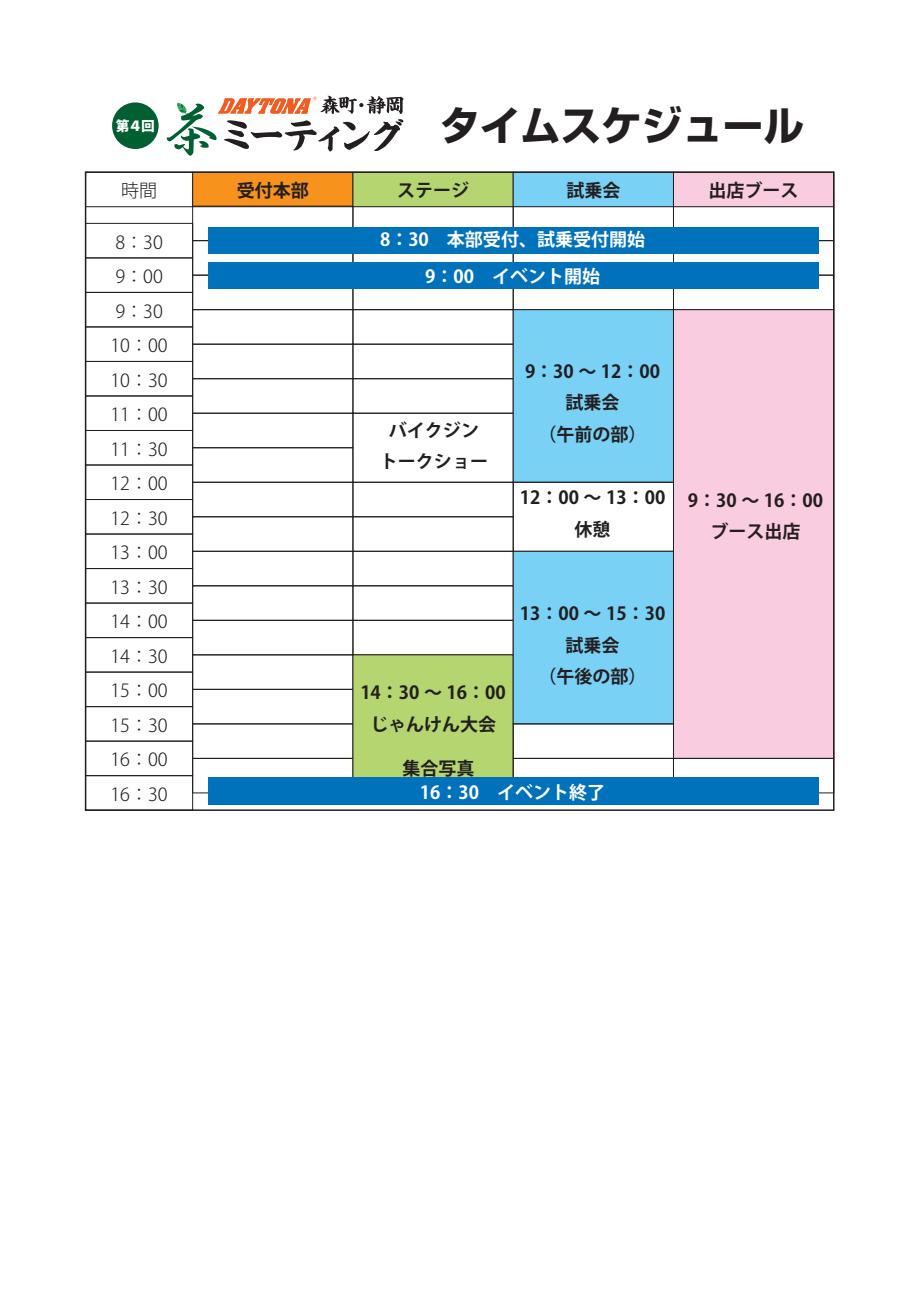
<style>
.page{position:relative;width:919px;height:1289px;background:#fff}
.page>*{position:absolute;margin:0;border:0;box-sizing:border-box;transform-origin:0 0}
.t1{font:700 40.5px "Shin Go Pro";color:#231f20}
.t2{font:700 18px/31.5px "Koz Go Pro";color:#231f20;text-align:center}
.t3{font:300 18px/34.5px "Koz Go Pro";color:#231f20}
.t4{font:700 18px/36.6px "Koz Go Pro";color:#fff;text-align:center}
.t5{font:800 13.65px "Koz Go Pro";color:#fff}
</style>
<div class="page">
<svg style="left:163px;top:95px;width:241px;height:128px"></svg>
<div style="left:112px;top:102px;width:47px;height:47px;background:#006032;border-radius:50%"></div>
<div style="left:85px;top:172px;width:108px;height:35px;border:1px solid #231f20"></div>
<div style="left:192px;top:172px;width:161px;height:35px;background:#f7931d;border:1px solid #231f20"></div>
<div style="left:192px;top:206px;width:161px;height:35px;border:1px solid #231f20"></div>
<div style="left:192px;top:309px;width:161px;height:35px;border:1px solid #231f20"></div>
<div style="left:192px;top:344px;width:161px;height:35px;border:1px solid #231f20"></div>
<div style="left:192px;top:378px;width:161px;height:35px;border:1px solid #231f20"></div>
<div style="left:192px;top:413px;width:161px;height:35px;border:1px solid #231f20"></div>
<div style="left:192px;top:447px;width:161px;height:35px;border:1px solid #231f20"></div>
<div style="left:192px;top:482px;width:161px;height:35px;border:1px solid #231f20"></div>
<div style="left:192px;top:516px;width:161px;height:35px;border:1px solid #231f20"></div>
<div style="left:192px;top:551px;width:161px;height:35px;border:1px solid #231f20"></div>
<div style="left:192px;top:585px;width:161px;height:35px;border:1px solid #231f20"></div>
<div style="left:192px;top:620px;width:161px;height:35px;border:1px solid #231f20"></div>
<div style="left:192px;top:654px;width:161px;height:35px;border:1px solid #231f20"></div>
<div style="left:192px;top:689px;width:161px;height:35px;border:1px solid #231f20"></div>
<div style="left:192px;top:723px;width:161px;height:35px;border:1px solid #231f20"></div>
<div style="left:192px;top:758px;width:161px;height:35px;border:1px solid #231f20"></div>
<div style="left:353px;top:309px;width:160px;height:35px;border:1px solid #231f20"></div>
<div style="left:353px;top:344px;width:160px;height:35px;border:1px solid #231f20"></div>
<div style="left:353px;top:378px;width:160px;height:35px;border:1px solid #231f20"></div>
<div style="left:353px;top:413px;width:160px;height:69px;border:1px solid #231f20"></div>
<div style="left:353px;top:482px;width:160px;height:35px;border:1px solid #231f20"></div>
<div style="left:353px;top:516px;width:160px;height:35px;border:1px solid #231f20"></div>
<div style="left:353px;top:551px;width:160px;height:35px;border:1px solid #231f20"></div>
<div style="left:353px;top:585px;width:160px;height:35px;border:1px solid #231f20"></div>
<div style="left:353px;top:620px;width:160px;height:35px;border:1px solid #231f20"></div>
<div style="left:353px;top:654px;width:160px;height:131px;background:#b4d56f;border:1px solid #231f20"></div>
<div style="left:513px;top:309px;width:160px;height:173px;background:#79d2f6;border:1px solid #231f20"></div>
<div style="left:513px;top:482px;width:160px;height:69px;border:1px solid #231f20"></div>
<div style="left:513px;top:551px;width:160px;height:173px;background:#79d2f6;border:1px solid #231f20"></div>
<div style="left:513px;top:723px;width:160px;height:35px;border:1px solid #231f20"></div>
<div style="left:513px;top:758px;width:160px;height:35px;border:1px solid #231f20"></div>
<div style="left:673px;top:309px;width:160px;height:449px;background:#f9ccdf;border:1px solid #231f20"></div>
<div style="left:673px;top:758px;width:160px;height:35px;border:1px solid #231f20"></div>
<div style="left:85px;top:223px;width:108px;height:35px;border:1px solid #231f20"></div>
<div style="left:85px;top:292px;width:108px;height:35px;border:1px solid #231f20"></div>
<div style="left:85px;top:361px;width:108px;height:35px;border:1px solid #231f20"></div>
<div style="left:85px;top:430px;width:108px;height:35px;border:1px solid #231f20"></div>
<div style="left:85px;top:465px;width:108px;height:34px;border:1px solid #231f20"></div>
<div style="left:85px;top:499px;width:108px;height:35px;border:1px solid #231f20"></div>
<div style="left:85px;top:534px;width:108px;height:34px;border:1px solid #231f20"></div>
<div style="left:85px;top:568px;width:108px;height:35px;border:1px solid #231f20"></div>
<div style="left:85px;top:603px;width:108px;height:34px;border:1px solid #231f20"></div>
<div style="left:85px;top:637px;width:108px;height:35px;border:1px solid #231f20"></div>
<div style="left:85px;top:672px;width:108px;height:34px;border:1px solid #231f20"></div>
<div style="left:85px;top:706px;width:108px;height:35px;border:1px solid #231f20"></div>
<div style="left:85px;top:741px;width:108px;height:34px;border:1px solid #231f20"></div>
<div style="left:85px;top:775px;width:108px;height:35px;border:1px solid #231f20"></div>
<div style="left:353px;top:172px;width:160px;height:35px;background:#b4d56f;border:1px solid #231f20"></div>
<div style="left:513px;top:172px;width:160px;height:35px;background:#79d2f6;border:1px solid #231f20"></div>
<div style="left:673px;top:172px;width:160px;height:35px;background:#f9ccdf;border:1px solid #231f20"></div>
<div style="left:208px;top:227px;width:610px;height:27px;background:#0072bc"></div>
<div style="left:208px;top:262px;width:610px;height:27px;background:#0072bc"></div>
<div style="left:208px;top:777px;width:610px;height:27px;background:#0072bc"></div>
<p class="t5" style="left:116px;top:117px;width:41px">第４回</p>
<p class="t3" style="left:121px;top:174px;width:37px">時間</p>
<p class="t3" style="left:110px;top:225px;width:59px">8：30<br>9：00<br>9：30<br>10：00<br>10：30<br>11：00<br>11：30<br>12：00<br>12：30<br>13：00<br>13：30<br>14：00<br>14：30<br>15：00<br>15：30<br>16：00<br>16：30</p>
<h1 class="t1" style="left:439px;top:93px;width:366px">タイムスケジュール</h1>
<p class="t2" style="left:237px;top:176px;width:73px">受付本部</p>
<p class="t2" style="left:397px;top:176px;width:73px">ステージ</p>
<p class="t2" style="left:566px;top:176px;width:55px">試乗会</p>
<p class="t2" style="left:708px;top:176px;width:91px">出店ブース</p>
<p class="t4" style="left:380px;top:222px;width:266px">8：30　本部受付、試乗受付開始<br>9：00　イベント開始</p>
<p class="t2" style="left:380px;top:415px;width:109px">バイクジントークショー</p>
<p class="t2" style="left:525px;top:357px;width:137px">9：30 ～ 12：00試乗会<br>（午前の部）</p>
<p class="t2" style="left:520px;top:483px;width:147px">12：00 ～ 13：00休憩</p>
<p class="t2" style="left:688px;top:485px;width:137px">9：30 ～ 16：00ブース出店</p>
<p class="t2" style="left:360px;top:678px;width:147px">14：30 ～ 16：00じゃんけん大会</p>
<p class="t2" style="left:402px;top:753px;width:73px">集合写真</p>
<p class="t2" style="left:520px;top:599px;width:147px">13：00 ～ 15：30試乗会<br>（午後の部）</p>
<p class="t4" style="left:420px;top:775px;width:187px">16：30　イベント終了</p>
</div>
